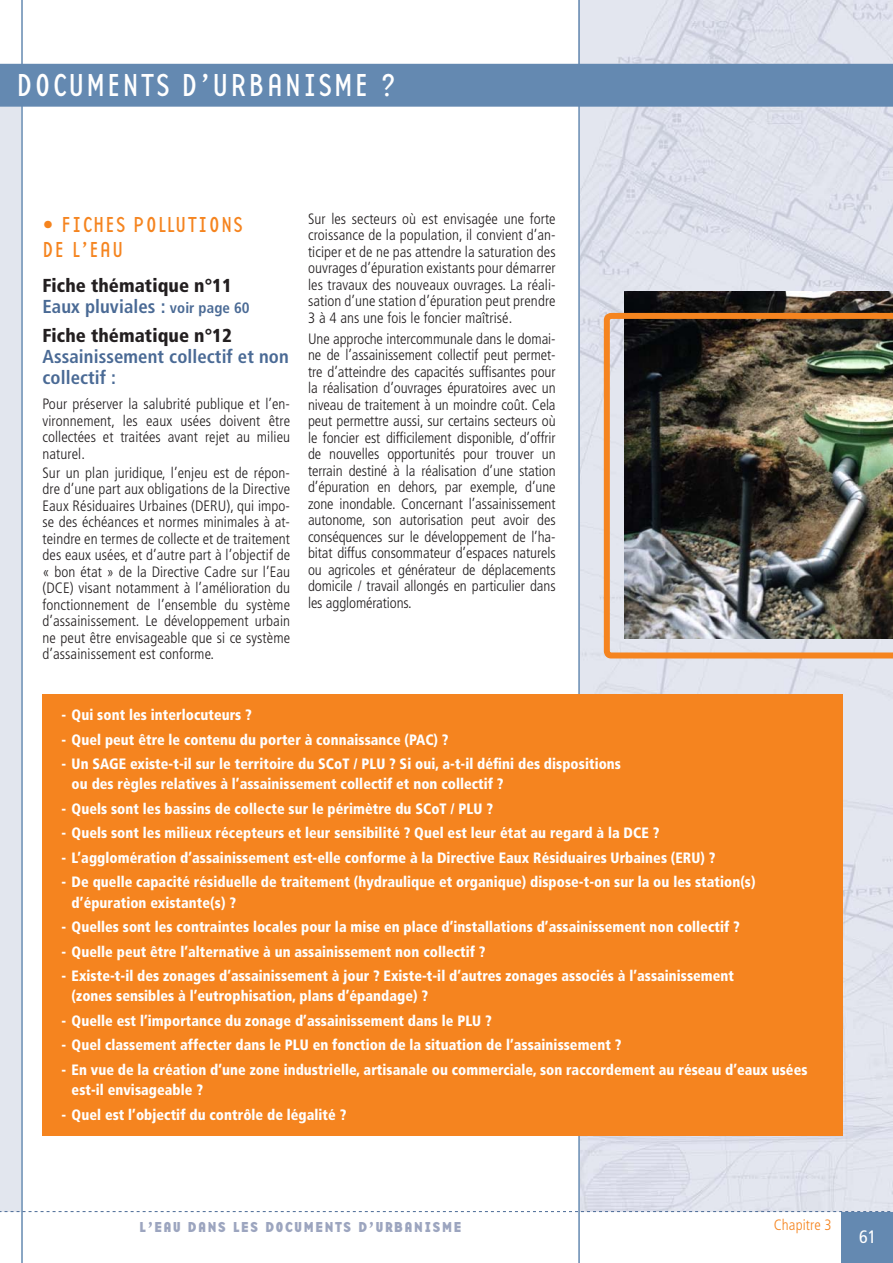
<style>
.page{position:relative;width:893px;height:1263px;background:#fff}
.page>*{position:absolute;margin:0;border:0;box-sizing:border-box;transform-origin:0 0}
.t1{font:33px "Base Twelve Sans";letter-spacing:.05em;color:#fff}
.t2{font:22.5px/25.5px "Base Twelve Sans";letter-spacing:.05em;color:#f5841f}
.t3{font:900 condensed 18.75px/21px "Frutiger";letter-spacing:.005em;color:#231f20}
.t4{font:700 condensed 18.75px/21px "Frutiger";letter-spacing:.005em;color:#4a6a95}
.t5{font:condensed 18px "Frutiger";color:#fff}
.t6{font:300 condensed 15px/16.5px "Frutiger";letter-spacing:.005em;color:#231f20;text-align:justify}
.t7{font:900 condensed 15px/20.2px "Frutiger";letter-spacing:.005em;color:#fff;scale:.95 1}
.t8{font:15px "Base Twelve Sans B";letter-spacing:.12em;color:#9ca5bf}
.t9{font:300 condensed 15px "Frutiger";letter-spacing:.005em;color:#f5841f}
.s1{font-weight:700;color:#4a6a95}
.s2{font-weight:700;font-size:15px;color:#4a6a95}
</style>
<div class="page">
<img style="left:580px;top:0;width:313px;height:1211px">
<div style="left:0;top:99px;width:580px;height:1113px;background:#e2e6ee"></div>
<div style="left:21px;top:92px;width:559px;height:1120px;background:#fff"></div>
<hr style="left:21px;top:0;width:2px;height:1263px;background:#6489b1">
<div style="left:842px;top:1212px;width:51px;height:51px;background:#6489b1"></div>
<hr style="left:578px;top:0;width:2px;height:1263px;background:#6489b1">
<div style="left:0;top:64px;width:893px;height:43px;background:#6489b1"></div>
<svg style="left:0;top:1211px;width:893px;height:1px"></svg>
<img style="left:624px;top:292px;width:269px;height:21px">
<img style="left:604px;top:313px;width:289px;height:345px">
<div style="left:43px;top:694px;width:800px;height:441px;background:#f5841f"></div>
<h1 class="t1" style="left:16px;top:73px;width:382px">DOCUMENTS D’URBANISME ?</h1>
<h2 class="t2" style="left:43px;top:214px;width:202px">• FICHES POLLUTIONS<br>DE L’EAU</h2>
<p class="t3" style="left:43px;top:276px;width:209px">Fiche thématique n°11<br><span class="s1">Eaux pluviales :</span> <span class="s2">voir page 60</span></p>
<p class="t3" style="left:43px;top:327px;width:191px">Fiche thématique n°12</p>
<p class="t4" style="left:43px;top:348px;width:248px">Assainissement collectif et non collectif :</p>
<p class="t6" style="left:43px;top:397px;width:249px">Pour préserver la salubrité publique et l’en&shy;vironnement, les eaux usées doivent être collectées et traitées avant rejet au milieu naturel.</p>
<p class="t6" style="left:43px;top:465px;width:249px">Sur un plan juridique, l’enjeu est de répon&shy;dre d’une part aux obligations de la Directive Eaux Résiduaires Urbaines (DERU), qui impo&shy;se des échéances et normes minimales à at&shy;teindre en termes de collecte et de traitement des eaux usées, et d’autre part à l’objectif de « bon état » de la Directive Cadre sur l’Eau (DCE) visant notamment à l’amélioration du fonctionnement de l’ensemble du système d’assainissement. Le développement urbain ne peut être envisageable que si ce système d’assainissement est conforme.</p>
<p class="t6" style="left:308px;top:212px;width:249px">Sur les secteurs où est envisagée une forte croissance de la population, il convient d’an&shy;ticiper et de ne pas attendre la saturation des ouvrages d’épuration existants pour démarrer les travaux des nouveaux ouvrages. La réali&shy;sation d’une station d’épuration peut prendre 3 à 4 ans une fois le foncier maîtrisé.</p>
<p class="t6" style="left:308px;top:331px;width:249px">Une approche intercommunale dans le domai&shy;ne de l’assainissement collectif peut permet&shy;tre d’atteindre des capacités suffisantes pour la réalisation d’ouvrages épuratoires avec un niveau de traitement à un moindre coût. Cela peut permettre aussi, sur certains secteurs où le foncier est difficilement disponible, d’offrir de nouvelles opportunités pour trouver un terrain destiné à la réalisation d’une station d’épuration en dehors, par exemple, d’une zone inondable. Concernant l’assainissement autonome, son autorisation peut avoir des conséquences sur le développement de l’ha&shy;bitat diffus consommateur d’espaces naturels ou agricoles et générateur de déplacements domicile / travail allongés en particulier dans les agglomérations.</p>
<p class="t7" style="left:62px;top:706px;width:202px">- Qui sont les interlocuteurs ?</p>
<p class="t7" style="left:62px;top:730px;width:409px">- Quel peut être le contenu du porter à connaissance (PAC) ?</p>
<p class="t7" style="left:72px;top:755px;width:580px;text-indent:-10px">- Un SAGE existe-t-il sur le territoire du SCoT / PLU ? Si oui, a-t-il défini des dispositions ou des règles relatives à l’assainissement collectif et non collectif ?</p>
<p class="t7" style="left:62px;top:800px;width:456px">- Quels sont les bassins de collecte sur le périmètre du SCoT / PLU ?</p>
<p class="t7" style="left:62px;top:824px;width:631px">- Quels sont les milieux récepteurs et leur sensibilité ? Quel est leur état au regard à la DCE ?</p>
<p class="t7" style="left:62px;top:849px;width:690px">- L’agglomération d’assainissement est-elle conforme à la Directive Eaux Résiduaires Urbaines (ERU) ?</p>
<p class="t7" style="left:72px;top:873px;width:721px;text-indent:-10px">- De quelle capacité résiduelle de traitement (hydraulique et organique) dispose-t-on sur la ou les station(s) d’épuration existante(s) ?</p>
<p class="t7" style="left:62px;top:918px;width:715px">- Quelles sont les contraintes locales pour la mise en place d’installations d’assainissement non collectif ?</p>
<p class="t7" style="left:62px;top:942px;width:448px">- Quelle peut être l’alternative à un assainissement non collectif ?</p>
<p class="t7" style="left:72px;top:967px;width:699px;text-indent:-10px">- Existe-t-il des zonages d’assainissement à jour ? Existe-t-il d’autres zonages associés à l’assainissement (zones sensibles à l’eutrophisation, plans d’épandage) ?</p>
<p class="t7" style="left:62px;top:1012px;width:454px">- Quelle est l’importance du zonage d’assainissement dans le PLU ?</p>
<p class="t7" style="left:62px;top:1036px;width:591px">- Quel classement affecter dans le PLU en fonction de la situation de l’assainissement ?</p>
<p class="t7" style="left:72px;top:1061px;width:776px;text-indent:-10px">- En vue de la création d’une zone industrielle, artisanale ou commerciale, son raccordement au réseau d’eaux usées est-il envisageable ?</p>
<p class="t7" style="left:62px;top:1105px;width:301px">- Quel est l’objectif du contrôle de légalité ?</p>
<p class="t8" style="left:140px;top:1222px;width:323px">L’EAU DANS LES DOCUMENTS D’URBANISME</p>
<p class="t9" style="left:774px;top:1219px;width:59px">Chapitre 3</p>
<p class="t5" style="left:859px;top:1230px;width:19px">61</p>
</div>
